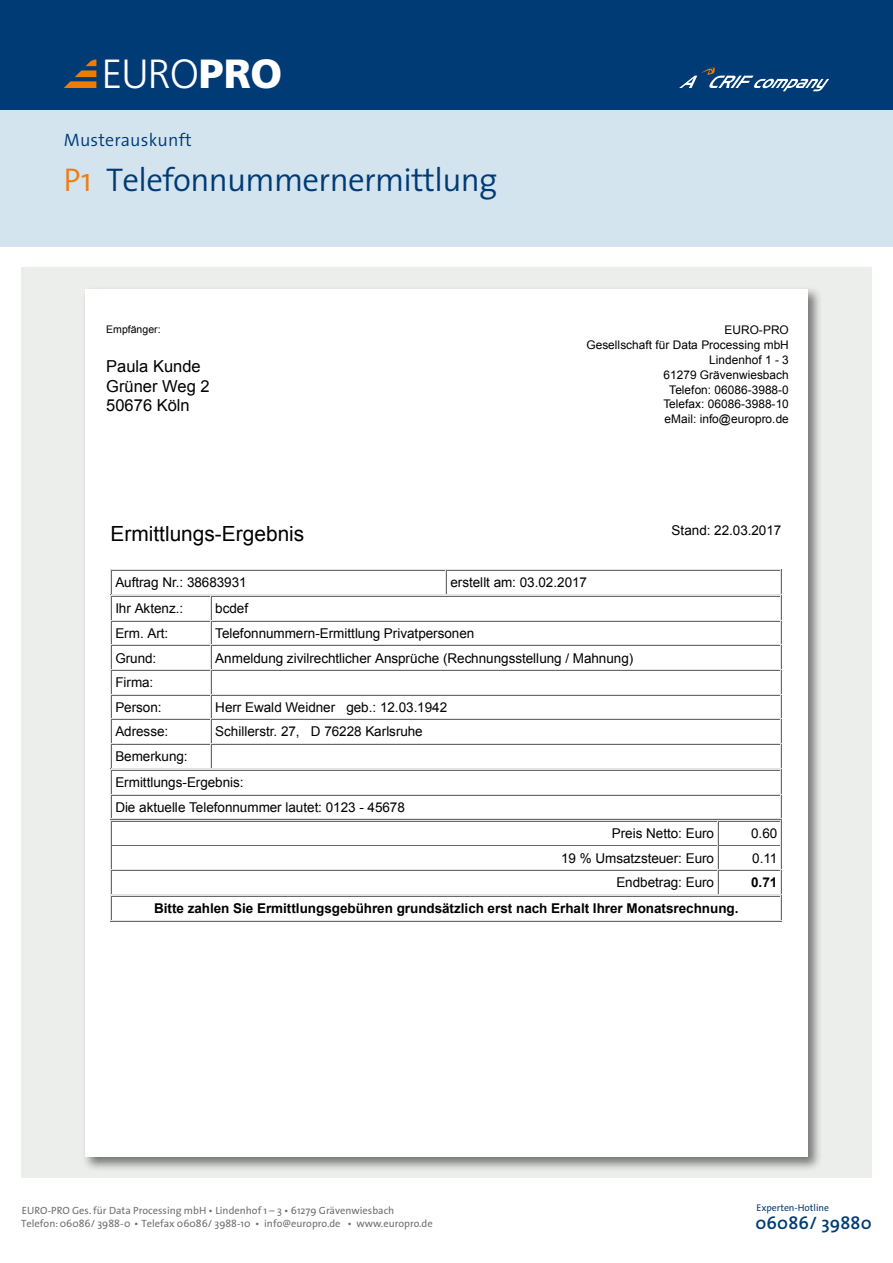
<style>
.page{position:relative;width:893px;height:1263px;background:#fff}
.page>*{position:absolute;margin:0;border:0;box-sizing:border-box;transform-origin:0 0}
.t1{font:300 40.65px "Frutiger";color:#fff}
.t2{font:300 33px "The Sans";letter-spacing:-.02em;color:#003b76}
.t3{font:20.85px "Arial";color:#000}
.t4{font:300 18px "The Sans";letter-spacing:.01em;color:#003b76}
.t5{font:600 18px "The Sans";letter-spacing:.01em;color:#003b76}
.t6{font:16.5px/19.5px "Arial";color:#000}
.t7{font:16.35px/19.5px "Arial";letter-spacing:.005em;color:#000}
.t8{font:13.5px/24.6px "Arial";color:#000}
.t9{font:700 13.5px "Arial";color:#000}
.t10{font:11.85px/14.9px "Arial";letter-spacing:.005em;color:#000;text-align:right}
.t11{font:10.5px/13.5px "The Sans";color:#6f6f6e}
.t12{font:10.5px "Arial";color:#000}
.t13{font:9.75px "The Sans";color:#003b76}
.s1{font-weight:900}
.s2{color:#ef7d13}
</style>
<div class="page">
<div style="left:0;top:0;width:893px;height:111px;background:#003b76"></div>
<svg style="left:679px;top:66px;width:150px;height:25px;background:#2f5e8d"></svg>
<svg style="left:64px;top:60px;width:32px;height:28px"></svg>
<div style="left:21px;top:268px;width:851px;height:910px;background:#eceeeb"></div>
<div style="left:82px;top:286px;width:741px;height:886px;background:#000;opacity:.5"></div>
<div style="left:85px;top:289px;width:723px;height:868px;background:#fff"></div>
<hr style="left:110px;top:569px;width:672px;height:1px;background:#e2e3e3">
<hr style="left:111px;top:570px;width:335px;height:1px;background:#696969">
<hr style="left:111px;top:594px;width:335px;height:1px;background:#e2e3e3">
<hr style="left:446px;top:570px;width:335px;height:1px;background:#696969">
<svg style="left:445px;top:570px;width:2px;height:24px"></svg>
<hr style="left:446px;top:594px;width:335px;height:1px;background:#e2e3e3">
<hr style="left:110px;top:595px;width:672px;height:1px;background:#e2e3e3">
<hr style="left:111px;top:596px;width:100px;height:1px;background:#696969">
<hr style="left:111px;top:620px;width:100px;height:1px;background:#e2e3e3">
<hr style="left:211px;top:596px;width:570px;height:1px;background:#696969">
<hr style="left:211px;top:620px;width:570px;height:1px;background:#e2e3e3">
<hr style="left:111px;top:621px;width:100px;height:1px;background:#696969">
<hr style="left:211px;top:621px;width:570px;height:1px;background:#696969">
<hr style="left:111px;top:645px;width:100px;height:1px;background:#696969">
<hr style="left:111px;top:669px;width:100px;height:1px;background:#e2e3e3">
<hr style="left:211px;top:645px;width:570px;height:1px;background:#696969">
<hr style="left:211px;top:669px;width:570px;height:1px;background:#e2e3e3">
<hr style="left:111px;top:670px;width:100px;height:1px;background:#696969">
<hr style="left:111px;top:694px;width:100px;height:1px;background:#e2e3e3">
<hr style="left:211px;top:670px;width:570px;height:1px;background:#696969">
<hr style="left:211px;top:694px;width:570px;height:1px;background:#e2e3e3">
<hr style="left:111px;top:695px;width:100px;height:1px;background:#696969">
<hr style="left:211px;top:695px;width:570px;height:1px;background:#696969">
<hr style="left:111px;top:719px;width:100px;height:1px;background:#696969">
<hr style="left:111px;top:743px;width:100px;height:1px;background:#e2e3e3">
<hr style="left:211px;top:719px;width:570px;height:1px;background:#696969">
<hr style="left:211px;top:743px;width:570px;height:1px;background:#e2e3e3">
<hr style="left:111px;top:744px;width:100px;height:1px;background:#696969">
<hr style="left:111px;top:768px;width:100px;height:1px;background:#e2e3e3">
<hr style="left:211px;top:744px;width:570px;height:1px;background:#696969">
<svg style="left:210px;top:596px;width:2px;height:172px"></svg>
<hr style="left:211px;top:768px;width:570px;height:1px;background:#e2e3e3">
<hr style="left:110px;top:769px;width:672px;height:1px;background:#e2e3e3">
<hr style="left:110px;top:819px;width:672px;height:1px;background:#696969">
<hr style="left:111px;top:770px;width:670px;height:1px;background:#696969">
<hr style="left:111px;top:794px;width:670px;height:1px;background:#696969">
<hr style="left:111px;top:818px;width:670px;height:1px;background:#e2e3e3">
<hr style="left:110px;top:820px;width:672px;height:1px;background:#e2e3e3">
<hr style="left:111px;top:821px;width:607px;height:1px;background:#696969">
<hr style="left:718px;top:821px;width:63px;height:1px;background:#696969">
<hr style="left:111px;top:845px;width:607px;height:1px;background:#696969">
<hr style="left:111px;top:869px;width:607px;height:1px;background:#e2e3e3">
<hr style="left:718px;top:845px;width:63px;height:1px;background:#696969">
<hr style="left:718px;top:869px;width:63px;height:1px;background:#e2e3e3">
<hr style="left:111px;top:870px;width:607px;height:1px;background:#696969">
<hr style="left:111px;top:894px;width:607px;height:1px;background:#e2e3e3">
<hr style="left:718px;top:870px;width:63px;height:1px;background:#696969">
<svg style="left:717px;top:821px;width:2px;height:73px"></svg>
<hr style="left:718px;top:894px;width:63px;height:1px;background:#e2e3e3">
<hr style="left:110px;top:895px;width:672px;height:1px;background:#e2e3e3">
<hr style="left:110px;top:921px;width:672px;height:1px;background:#696969">
<hr style="left:111px;top:896px;width:670px;height:1px;background:#696969">
<svg style="left:110px;top:570px;width:2px;height:351px"></svg>
<svg style="left:780px;top:569px;width:2px;height:352px"></svg>
<hr style="left:111px;top:920px;width:670px;height:1px;background:#e2e3e3">
<div style="left:0;top:111px;width:893px;height:136px;background:#d4e4ef"></div>
<h1 class="t1" style="left:102px;top:51px;width:182px">EURO<span class="s1">PRO</span></h1>
<h3 class="t4" style="left:64px;top:125px;width:130px">Musterauskunft</h3>
<h2 class="t2" style="left:63px;top:152px;width:435px"><span class="s2">P1</span> Telefonnummernermittlung</h2>
<p class="t12" style="left:106px;top:322px;width:56px">Empfänger:</p>
<p class="t6" style="left:106px;top:357px;width:105px">Paula Kunde<br>Grüner Weg 2<br>50676 Köln</p>
<p class="t7" style="left:111px;top:370px;width:131px">Frau Bianka Lang<br>Lindenhof 1-3</p>
<p class="t10" style="left:586px;top:322px;width:204px">EURO-PRO<br>Gesellschaft für Data Processing mbH<br>Lindenhof 1 - 3<br>61279 Grävenwiesbach<br>Telefon: 06086-3988-0<br>Telefax: 06086-3988-10<br>eMail: info@europro.de</p>
<h3 class="t3" style="left:111px;top:520px;width:195px">Ermittlungs-Ergebnis</h3>
<p class="t8" style="left:672px;top:517px;width:111px">Stand: 22.03.2017</p>
<p class="t8" style="left:115px;top:570px;width:133px">Auftrag Nr.: 38683931</p>
<p class="t8" style="left:450px;top:570px;width:138px">erstellt am: 03.02.2017</p>
<p class="t8" style="left:115px;top:596px;width:69px">Ihr Aktenz.:</p>
<p class="t8" style="left:215px;top:596px;width:34px">bcdef</p>
<p class="t8" style="left:115px;top:621px;width:54px">Erm. Art:</p>
<p class="t8" style="left:215px;top:621px;width:261px">Telefonnummern-Ermittlung Privatpersonen</p>
<p class="t8" style="left:115px;top:645px;width:43px">Grund:</p>
<p class="t8" style="left:215px;top:645px;width:420px">Anmeldung zivilrechtlicher Ansprüche (Rechnungsstellung / Mahnung)</p>
<p class="t8" style="left:115px;top:670px;width:48px">Firma:<br>Person:</p>
<p class="t8" style="left:215px;top:695px;width:233px">Herr Ewald Weidner geb.: 12.03.1942</p>
<p class="t8" style="left:115px;top:719px;width:54px">Adresse:</p>
<p class="t8" style="left:215px;top:719px;width:209px">Schillerstr. 27, D 76228 Karlsruhe</p>
<p class="t8" style="left:115px;top:743px;width:130px;line-height:26.1px">Bemerkung:<br>Ermittlungs-Ergebnis:</p>
<p class="t8" style="left:115px;top:795px;width:291px">Die aktuelle Telefonnummer lautet: 0123 - 45678</p>
<p class="t8" style="left:612px;top:821px;width:104px">Preis Netto: Euro</p>
<p class="t8" style="left:751px;top:821px;width:28px">0.60</p>
<p class="t8" style="left:561px;top:845px;width:154px">19 % Umsatzsteuer: Euro</p>
<p class="t8" style="left:752px;top:845px;width:27px">0.11</p>
<p class="t8" style="left:616px;top:870px;width:99px">Endbetrag: Euro</p>
<p class="t9" style="left:751px;top:873px;width:28px">0.71</p>
<p class="t9" style="left:154px;top:899px;width:586px">Bitte zahlen Sie Ermittlungsgebühren grundsätzlich erst nach Erhalt Ihrer Monatsrechnung.</p>
<p class="t11" style="left:21px;top:1203px;width:413px">EURO-PRO Ges. für Data Processing mbH • Lindenhof 1 – 3 • 61279 Grävenwiesbach<br>Telefon: 06086/ 3988-0 • Telefax 06086/ 3988-10 • info@europro.de • www.europro.de</p>
<p class="t13" style="left:757px;top:1200px;width:74px">Experten-Hotline</p>
<h3 class="t5" style="left:755px;top:1208px;width:118px">06086/ 39880</h3>
</div>
